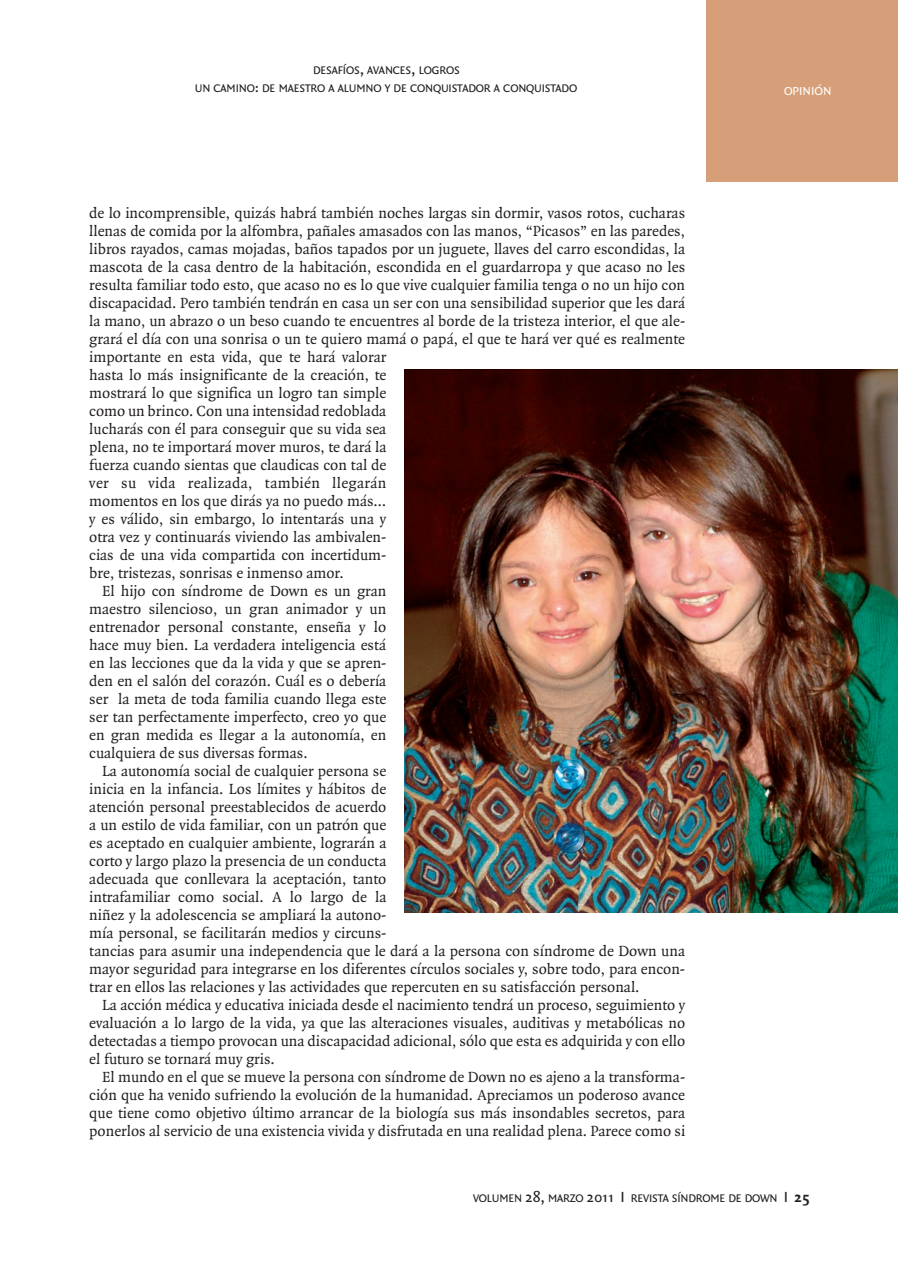
<style>
.page{position:relative;width:898px;height:1263px;background:#fff}
.page>*{position:absolute;margin:0;border:0;box-sizing:border-box;transform-origin:0 0}
.t1{font:15.75px "Quadraat";color:#231f20}
.t2{font:15.75px "Quadraat";letter-spacing:.02em;color:#231f20}
.t3{font:12.3px "Quadraat Sans";color:#fff}
.t4{font:11.85px/18px "Quadraat Sans";letter-spacing:-.015em;color:#231f20;text-align:center}
.s1{font-size:15.75px}
.s2{font-weight:700;font-size:15.75px}
</style>
<div class="page">
<div style="left:705px;top:0;width:192px;height:182px;background:#d79f79"></div>
<img style="left:404px;top:370px;width:493px;height:542px">
<p class="t4" style="left:195px;top:62px;width:384px">DESAFÍOS<span class="s1">,</span> AVANCES<span class="s1">,</span> LOGROS<br>UN CAMINO<span class="s1">:</span> DE MAESTRO A ALUMNO Y DE CONQUISTADOR A CONQUISTADO</p>
<p class="t1" style="left:89px;top:207px;width:597px">de lo incomprensible, quizás habrá también noches largas sin dormir, vasos rotos, cucharas</p>
<p class="t1" style="left:89px;top:225px;width:597px">llenas de comida por la alfombra, pañales amasados con las manos, “Picasos” en las paredes,</p>
<p class="t1" style="left:89px;top:243px;width:597px">libros rayados, camas mojadas, baños tapados por un juguete, llaves del carro escondidas, la</p>
<p class="t1" style="left:89px;top:261px;width:597px">mascota de la casa dentro de la habitación, escondida en el guardarropa y que acaso no les</p>
<p class="t1" style="left:89px;top:279px;width:597px">resulta familiar todo esto, que acaso no es lo que vive cualquier familia tenga o no un hijo con</p>
<p class="t1" style="left:89px;top:297px;width:597px">discapacidad. Pero también tendrán en casa un ser con una sensibilidad superior que les dará</p>
<p class="t1" style="left:89px;top:315px;width:597px">la mano, un abrazo o un beso cuando te encuentres al borde de la tristeza interior, el que ale-</p>
<p class="t1" style="left:89px;top:333px;width:597px">grará el día con una sonrisa o un te quiero mamá o papá, el que te hará ver qué es realmente</p>
<p class="t1" style="left:89px;top:351px;width:298px">importante en esta vida, que te hará valorar</p>
<p class="t1" style="left:89px;top:369px;width:298px">hasta lo más insignificante de la creación, te</p>
<p class="t1" style="left:89px;top:387px;width:298px">mostrará lo que significa un logro tan simple</p>
<p class="t1" style="left:89px;top:405px;width:298px">como un brinco. Con una intensidad redoblada</p>
<p class="t1" style="left:89px;top:423px;width:298px">lucharás con él para conseguir que su vida sea</p>
<p class="t1" style="left:89px;top:441px;width:298px">plena, no te importará mover muros, te dará la</p>
<p class="t1" style="left:89px;top:459px;width:298px">fuerza cuando sientas que claudicas con tal de</p>
<p class="t2" style="left:89px;top:477px;width:298px">ver su vida realizada, también llegarán</p>
<p class="t1" style="left:89px;top:495px;width:298px">momentos en los que dirás ya no puedo más…</p>
<p class="t1" style="left:89px;top:513px;width:298px">y es válido, sin embargo, lo intentarás una y</p>
<p class="t1" style="left:89px;top:531px;width:298px">otra vez y continuarás viviendo las ambivalen-</p>
<p class="t1" style="left:89px;top:549px;width:298px">cias de una vida compartida con incertidum-</p>
<p class="t1" style="left:89px;top:567px;width:256px">bre, tristezas, sonrisas e inmenso amor.</p>
<p class="t1" style="left:102px;top:585px;width:286px">El hijo con síndrome de Down es un gran</p>
<p class="t1" style="left:89px;top:603px;width:298px">maestro silencioso, un gran animador y un</p>
<p class="t1" style="left:89px;top:621px;width:298px">entrenador personal constante, enseña y lo</p>
<p class="t1" style="left:89px;top:639px;width:298px">hace muy bien. La verdadera inteligencia está</p>
<p class="t1" style="left:89px;top:657px;width:298px">en las lecciones que da la vida y que se apren-</p>
<p class="t1" style="left:89px;top:675px;width:298px">den en el salón del corazón. Cuál es o debería</p>
<p class="t1" style="left:89px;top:693px;width:298px">ser la meta de toda familia cuando llega este</p>
<p class="t1" style="left:89px;top:711px;width:298px">ser tan perfectamente imperfecto, creo yo que</p>
<p class="t1" style="left:89px;top:729px;width:298px">en gran medida es llegar a la autonomía, en</p>
<p class="t1" style="left:89px;top:747px;width:220px">cualquiera de sus diversas formas.</p>
<p class="t1" style="left:102px;top:765px;width:286px">La autonomía social de cualquier persona se</p>
<p class="t1" style="left:89px;top:783px;width:298px">inicia en la infancia. Los límites y hábitos de</p>
<p class="t1" style="left:89px;top:801px;width:298px">atención personal preestablecidos de acuerdo</p>
<p class="t1" style="left:89px;top:819px;width:298px">a un estilo de vida familiar, con un patrón que</p>
<p class="t1" style="left:89px;top:837px;width:298px">es aceptado en cualquier ambiente, lograrán a</p>
<p class="t1" style="left:89px;top:855px;width:298px">corto y largo plazo la presencia de un conducta</p>
<p class="t1" style="left:89px;top:873px;width:298px">adecuada que conllevara la aceptación, tanto</p>
<p class="t1" style="left:89px;top:891px;width:298px">intrafamiliar como social. A lo largo de la</p>
<p class="t1" style="left:89px;top:909px;width:298px">niñez y la adolescencia se ampliará la autono-</p>
<p class="t1" style="left:89px;top:927px;width:298px">mía personal, se facilitarán medios y circuns-</p>
<p class="t1" style="left:89px;top:945px;width:597px">tancias para asumir una independencia que le dará a la persona con síndrome de Down una</p>
<p class="t1" style="left:89px;top:963px;width:597px">mayor seguridad para integrarse en los diferentes círculos sociales y, sobre todo, para encon-</p>
<p class="t1" style="left:89px;top:981px;width:551px">trar en ellos las relaciones y las actividades que repercuten en su satisfacción personal.</p>
<p class="t1" style="left:102px;top:999px;width:584px">La acción médica y educativa iniciada desde el nacimiento tendrá un proceso, seguimiento y</p>
<p class="t1" style="left:89px;top:1017px;width:597px">evaluación a lo largo de la vida, ya que las alteraciones visuales, auditivas y metabólicas no</p>
<p class="t1" style="left:89px;top:1035px;width:597px">detectadas a tiempo provocan una discapacidad adicional, sólo que esta es adquirida y con ello</p>
<p class="t1" style="left:89px;top:1053px;width:187px">el futuro se tornará muy gris.</p>
<p class="t1" style="left:102px;top:1071px;width:584px">El mundo en el que se mueve la persona con síndrome de Down no es ajeno a la transforma-</p>
<p class="t1" style="left:89px;top:1089px;width:597px">ción que ha venido sufriendo la evolución de la humanidad. Apreciamos un poderoso avance</p>
<p class="t1" style="left:89px;top:1107px;width:597px">que tiene como objetivo último arrancar de la biología sus más insondables secretos, para</p>
<p class="t1" style="left:89px;top:1125px;width:597px">ponerlos al servicio de una existencia vivida y disfrutada en una realidad plena. Parece como si</p>
<p class="t3" style="left:783px;top:86px;width:49px">OPINIÓN</p>
<p class="t4" style="left:473px;top:1190px;width:338px">VOLUMEN <span class="s1">28,</span> MARZO <span class="s1">2011 I</span> REVISTA SÍNDROME DE DOWN <span class="s1">I</span> <span class="s2">25</span></p>
</div>
